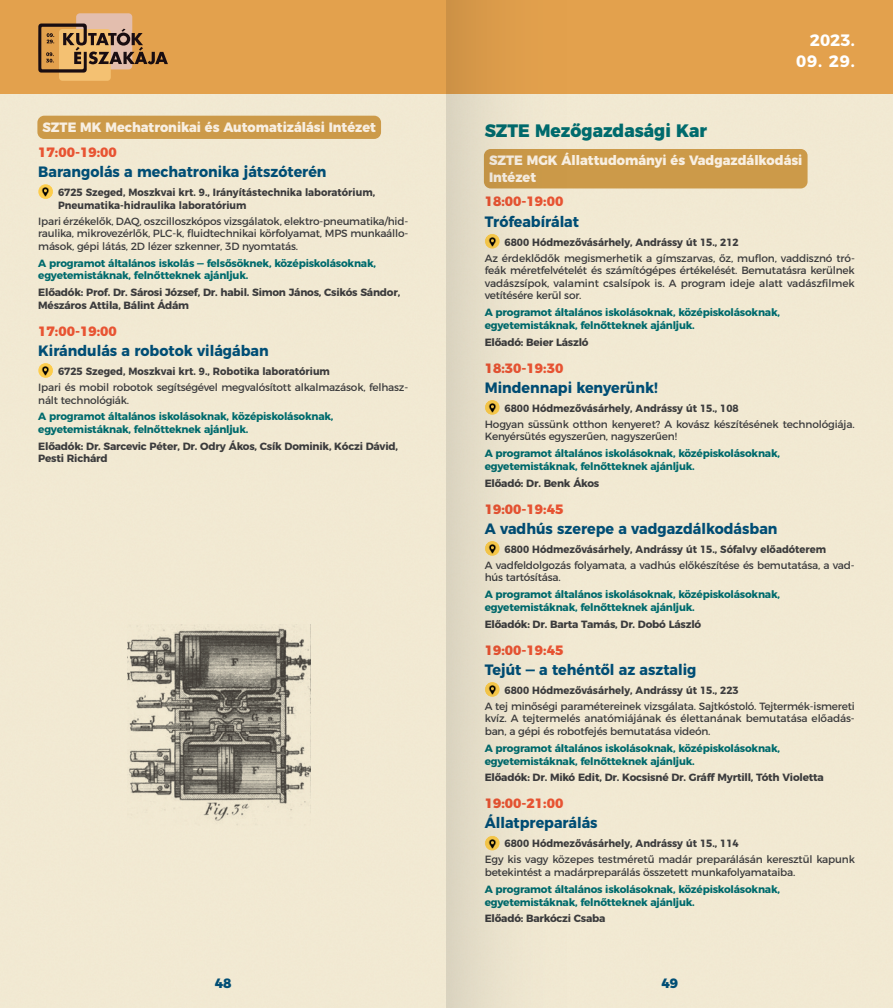
<style>
.page{position:relative;width:893px;height:1008px;background:#fff}
.page>*{position:absolute;margin:0;border:0;box-sizing:border-box;transform-origin:0 0}
.t1{font:800 18px "Montserrat";color:#006b6d;scale:.95 1}
.t2{font:700 16.5px "Montserrat";color:#fff}
.t3{font:700 15px "Montserrat";color:#014e75;scale:.95 1}
.t4{font:800 13.5px/16.2px "Montserrat";color:#f8efe2;scale:.95 1}
.t5{font:800 13.5px "Montserrat";color:#e85433}
.t6{font:800 13.5px "Montserrat";color:#014e75}
.t7{font:10.5px/12.6px "Montserrat";letter-spacing:-.02em;color:#3c3c3d}
.t8{font:700 10.5px/12.6px "Montserrat";letter-spacing:-.02em;color:#006b6d}
.t9{font:700 10.5px/12.6px "Montserrat";letter-spacing:-.015em;color:#3c3c3d;scale:.95 1}
.t10{font:700 10.5px/12.6px "Montserrat";letter-spacing:-.015em;color:#3c3c3d}
</style>
<div class="page">
<div style="left:0;top:94px;width:893px;height:914px;background:#f1e9d2"></div>
<div style="left:446px;top:0;width:447px;height:94px;background:#e3a14d"></div>
<div style="left:0;top:0;width:446px;height:94px;background:#e3a14d"></div>
<div style="left:76px;top:13px;width:56px;height:56px;background:#e3beae;border-radius:4px"></div>
<div style="left:59px;top:29px;width:52px;height:52px;background:#f4c172;border-radius:3px"></div>
<svg style="left:38px;top:24px;width:130px;height:49px"></svg>
<div style="left:37px;top:116px;width:344px;height:23px;background:#cc9a49;border-radius:7px"></div>
<img style="left:38px;top:184px;width:15px;height:15px;border-radius:7px">
<img style="left:38px;top:363px;width:15px;height:15px;border-radius:7px">
<div style="left:484px;top:149px;width:323px;height:39px;background:#cc9a49;border-radius:7px"></div>
<img style="left:128px;top:624px;width:182px;height:201px">
<svg style="left:446px;top:0;width:188px;height:1008px;background:#e4d6b8"></svg>
<p class="t4" style="left:43px;top:118px;width:352px">SZTE MK Mechatronikai és Automatizálási Intézet</p>
<p class="t5" style="left:38px;top:141px;width:80px">17:00-19:00</p>
<h3 class="t3" style="left:38px;top:159px;width:305px">Barangolás a mechatronika játszóterén</h3>
<p class="t9" style="left:58px;top:185px;width:335px">6725 Szeged, Moszkvai krt. 9., Irányítástechnika laboratórium,<br>Pneumatika-hidraulika laboratórium</p>
<p class="t7" style="left:38px;top:214px;width:371px;text-align:justify">Ipari érzékelők, DAQ, oszcilloszkópos vizsgálatok, elektro-pneumatika/hid&shy;raulika, mikrovezérlők, PLC-k, fluidtechnikai körfolyamat, MPS munkaállo&shy;mások, gépi látás, 2D lézer szkenner, 3D nyomtatás.</p>
<p class="t8" style="left:38px;top:256px;width:339px">A programot általános iskolás ― felsősöknek, középiskolásoknak, egyetemistáknak, felnőtteknek ajánljuk.</p>
<p class="t10" style="left:38px;top:285px;width:363px">Előadók: Prof. Dr. Sárosi József, Dr. habil. Simon János, Csikós Sándor,<br>Mészáros Attila, Bálint Ádám</p>
<p class="t5" style="left:38px;top:320px;width:80px">17:00-19:00</p>
<h3 class="t3" style="left:38px;top:338px;width:244px">Kirándulás a robotok világában</h3>
<p class="t9" style="left:58px;top:364px;width:288px">6725 Szeged, Moszkvai krt. 9., Robotika laboratórium</p>
<p class="t7" style="left:38px;top:380px;width:371px">Ipari és mobil robotok segítségével megvalósított alkalmazások, felhasz&shy;nált technológiák.</p>
<p class="t8" style="left:38px;top:409px;width:297px">A programot általános iskolásoknak, középiskolásoknak, egyetemistáknak, felnőtteknek ajánljuk.</p>
<p class="t10" style="left:38px;top:439px;width:361px">Előadók: Dr. Sarcevic Péter, Dr. Odry Ákos, Csík Dominik, Kóczi Dávid,<br>Pesti Richárd</p>
<h2 class="t2" style="left:810px;top:27px;width:46px">2023.</h2>
<h2 class="t2" style="left:796px;top:48px;width:60px">09. 29.</h2>
<h1 class="t1" style="left:485px;top:115px;width:235px">SZTE Mezőgazdasági Kar</h1>
<p class="t4" style="left:489px;top:151px;width:331px">SZTE MGK Állattudományi és Vadgazdálkodási<br>Intézet</p>
<p class="t5" style="left:485px;top:190px;width:80px">18:00-19:00</p>
<h3 class="t3" style="left:485px;top:209px;width:101px">Trófeabírálat</h3>
<p class="t9" style="left:505px;top:235px;width:248px">6800 Hódmezővásárhely, Andrássy út 15., 212</p>
<p class="t7" style="left:485px;top:251px;width:372px;text-align:justify">Az érdeklődők megismerhetik a gímszarvas, őz, muflon, vaddisznó tró&shy;feák méretfelvételét és számítógépes értékelését. Bemutatásra kerülnek vadászsípok, valamint csalsípok is. A program ideje alatt vadászfilmek vetítésére kerül sor.</p>
<p class="t8" style="left:485px;top:305px;width:297px">A programot általános iskolásoknak, középiskolásoknak, egyetemistáknak, felnőtteknek ajánljuk.</p>
<p class="t10" style="left:485px;top:335px;width:105px">Előadó: Beier László</p>
<p class="t5" style="left:485px;top:357px;width:80px">18:30-19:30</p>
<h3 class="t3" style="left:485px;top:375px;width:184px">Mindennapi kenyerünk!</h3>
<p class="t9" style="left:505px;top:401px;width:248px">6800 Hódmezővásárhely, Andrássy út 15., 108</p>
<p class="t7" style="left:485px;top:417px;width:371px">Hogyan süssünk otthon kenyeret? A kovász készítésének technológiája.<br>Kenyérsütés egyszerűen, nagyszerűen!</p>
<p class="t8" style="left:485px;top:446px;width:297px">A programot általános iskolásoknak, középiskolásoknak, egyetemistáknak, felnőtteknek ajánljuk.</p>
<p class="t10" style="left:485px;top:476px;width:116px">Előadó: Dr. Benk Ákos</p>
<p class="t5" style="left:485px;top:497px;width:80px">19:00-19:45</p>
<h3 class="t3" style="left:485px;top:516px;width:310px">A vadhús szerepe a vadgazdálkodásban</h3>
<p class="t9" style="left:505px;top:542px;width:340px">6800 Hódmezővásárhely, Andrássy út 15., Sófalvy előadóterem</p>
<p class="t7" style="left:485px;top:558px;width:371px">A vadfeldolgozás folyamata, a vadhús előkészítése és bemutatása, a vad&shy;hús tartósítása.</p>
<p class="t8" style="left:485px;top:587px;width:297px">A programot általános iskolásoknak, középiskolásoknak, egyetemistáknak, felnőtteknek ajánljuk.</p>
<p class="t10" style="left:485px;top:617px;width:218px">Előadók: Dr. Barta Tamás, Dr. Dobó László</p>
<p class="t5" style="left:485px;top:638px;width:80px">19:00-19:45</p>
<h3 class="t3" style="left:485px;top:657px;width:224px">Tejút ― a tehéntől az asztalig</h3>
<p class="t9" style="left:505px;top:683px;width:248px">6800 Hódmezővásárhely, Andrássy út 15., 223</p>
<p class="t7" style="left:485px;top:699px;width:372px;text-align:justify">A tej minőségi paramétereinek vizsgálata. Sajtkóstoló. Tejtermék-ismereti kvíz. A tejtermelés anatómiájának és élettanának bemutatása előadás&shy;ban, a gépi és robotfejés bemutatása videón.</p>
<p class="t8" style="left:485px;top:741px;width:297px">A programot általános iskolásoknak, középiskolásoknak, egyetemistáknak, felnőtteknek ajánljuk.</p>
<p class="t10" style="left:485px;top:770px;width:341px">Előadók: Dr. Mikó Edit, Dr. Kocsisné Dr. Gráff Myrtill, Tóth Violetta</p>
<p class="t5" style="left:485px;top:792px;width:80px">19:00-21:00</p>
<h3 class="t3" style="left:485px;top:810px;width:120px">Állatpreparálás</h3>
<p class="t9" style="left:505px;top:836px;width:248px">6800 Hódmezővásárhely, Andrássy út 15., 114</p>
<p class="t7" style="left:485px;top:852px;width:372px">Egy kis vagy közepes testméretű madár preparálásán keresztül kapunk betekintést a madárpreparálás összetett munkafolyamataiba.</p>
<p class="t8" style="left:485px;top:882px;width:297px">A programot általános iskolásoknak, középiskolásoknak, egyetemistáknak, felnőtteknek ajánljuk.</p>
<p class="t10" style="left:485px;top:911px;width:122px">Előadó: Barkóczi Csaba</p>
<p class="t6" style="left:215px;top:972px;width:18px">48</p>
<p class="t6" style="left:661px;top:972px;width:18px">49</p>
</div>
